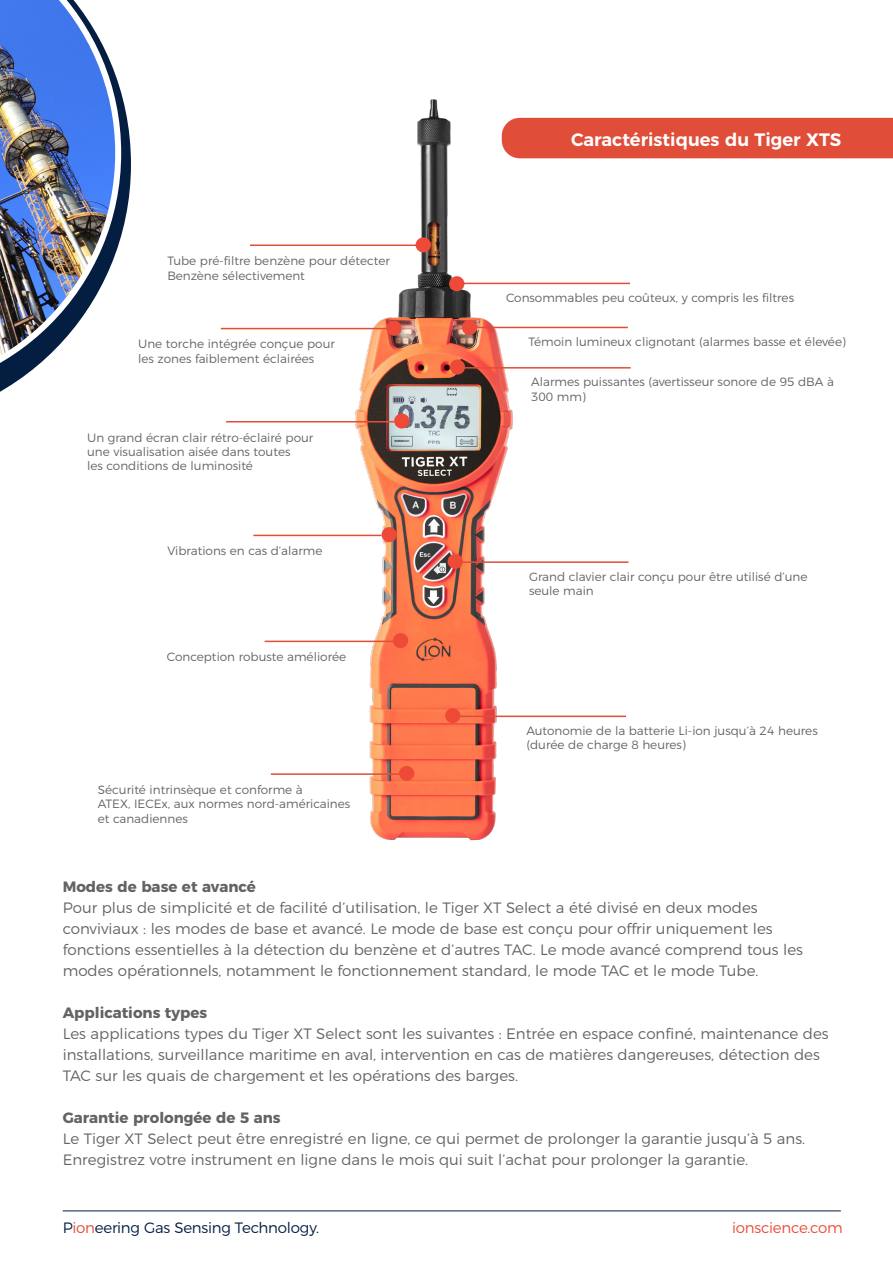
<style>
.page{position:relative;width:893px;height:1263px;background:#fff}
.page>*{position:absolute;margin:0;border:0;box-sizing:border-box;transform-origin:0 0}
.t1{font:600 18px "Montserrat";color:#fff}
.t2{font:300 15px/21px "Montserrat";color:#636366}
.t3{font:700 15px "Montserrat";color:#636366}
.t4{font:300 15px "Montserrat";letter-spacing:-.02em;color:#041e42}
.t5{font:300 15px "Montserrat";letter-spacing:-.02em;color:#ed4b38}
.t6{font:300 12px/14.4px "Montserrat";color:#636366}
.s1{color:#e04e39}
</style>
<div class="page">
<hr style="left:63px;top:1210px;width:778px;height:1px;background:#001e41">
<img style="left:278px;top:99px;width:282px;height:742px">
<div style="left:502px;top:118px;width:391px;height:40px;background:#e04e39"></div>
<svg style="left:121px;top:92px;width:10px;height:144px"></svg>
<img style="left:0;top:0;width:121px;height:392px">
<div style="left:386px;top:321px;width:16px;height:15px;background:#ed4b38;border-radius:50%"></div>
<hr style="left:221px;top:328px;width:168px;height:1px;background:#e04e39">
<div style="left:450px;top:359px;width:15px;height:16px;background:#ed4b38;border-radius:50%"></div>
<hr style="left:463px;top:367px;width:168px;height:2px;background:#e04e39">
<hr style="left:226px;top:421px;width:168px;height:1px;background:#e04e39">
<div style="left:394px;top:413px;width:15px;height:15px;background:#ed4b38;border-radius:50%"></div>
<div style="left:448px;top:554px;width:15px;height:15px;background:#ed4b38;border-radius:50%"></div>
<hr style="left:460px;top:561px;width:168px;height:2px;background:#e04e39">
<hr style="left:265px;top:641px;width:128px;height:1px;background:#e04e39">
<div style="left:393px;top:633px;width:15px;height:15px;background:#ed4b38;border-radius:50%"></div>
<div style="left:449px;top:276px;width:15px;height:15px;background:#ed4b38;border-radius:50%"></div>
<hr style="left:462px;top:283px;width:168px;height:1px;background:#e04e39">
<div style="left:445px;top:708px;width:15px;height:15px;background:#ed4b38;border-radius:50%"></div>
<hr style="left:458px;top:715px;width:168px;height:2px;background:#e04e39">
<hr style="left:476px;top:327px;width:152px;height:1px;background:#e04e39">
<div style="left:462px;top:320px;width:15px;height:15px;background:#ed4b38;border-radius:50%"></div>
<hr style="left:271px;top:773px;width:128px;height:2px;background:#e04e39">
<div style="left:399px;top:766px;width:15px;height:15px;background:#ed4b38;border-radius:50%"></div>
<div style="left:416px;top:237px;width:15px;height:15px;background:#ed4b38;border-radius:50%"></div>
<hr style="left:250px;top:244px;width:168px;height:2px;background:#e04e39">
<hr style="left:253px;top:535px;width:129px;height:1px;background:#e04e39">
<div style="left:382px;top:527px;width:15px;height:15px;background:#ed4b38;border-radius:50%"></div>
<p class="t6" style="left:167px;top:253px;width:224px">Tube pré-filtre benzène pour détecter</p>
<p class="t6" style="left:167px;top:267px;width:139px">Benzène sélectivement</p>
<p class="t6" style="left:138px;top:336px;width:198px">Une torche intégrée conçue pour les zones faiblement éclairées</p>
<p class="t6" style="left:87px;top:429px;width:228px">Un grand écran clair rétro-éclairé pour une visualisation aisée dans toutes<br>les conditions de luminosité</p>
<p class="t6" style="left:167px;top:543px;width:157px">Vibrations en cas d’alarme</p>
<p class="t6" style="left:167px;top:649px;width:181px">Conception robuste améliorée</p>
<p class="t6" style="left:98px;top:781px;width:254px">Sécurité intrinsèque et conforme à<br>ATEX, IECEx, aux normes nord-américaines et canadiennes</p>
<p class="t1" style="left:571px;top:125px;width:272px">Caractéristiques du Tiger XTS</p>
<p class="t6" style="left:506px;top:289px;width:290px">Consommables peu coûteux, y compris les filtres</p>
<p class="t6" style="left:528px;top:333px;width:319px">Témoin lumineux clignotant (alarmes basse et élevée)</p>
<p class="t6" style="left:531px;top:374px;width:304px">Alarmes puissantes (avertisseur sonore de 95 dBA à<br>300 mm)</p>
<p class="t6" style="left:529px;top:568px;width:280px">Grand clavier clair conçu pour être utilisé d’une seule main</p>
<p class="t6" style="left:526px;top:722px;width:293px">Autonomie de la batterie Li-ion jusqu’à 24 heures (durée de charge 8 heures)</p>
<p class="t3" style="left:63px;top:874px;width:195px">Modes de base et avancé</p>
<p class="t2" style="left:63px;top:896px;width:742px">Pour plus de simplicité et de facilité d’utilisation, le Tiger XT Select a été divisé en deux modes conviviaux : les modes de base et avancé. Le mode de base est conçu pour offrir uniquement les fonctions essentielles à la détection du benzène et d’autres TAC. Le mode avancé comprend tous les modes opérationnels, notamment le fonctionnement standard, le mode TAC et le mode Tube.</p>
<p class="t3" style="left:63px;top:1000px;width:146px">Applications types</p>
<p class="t2" style="left:63px;top:1022px;width:767px">Les applications types du Tiger XT Select sont les suivantes : Entrée en espace confiné, maintenance des installations, surveillance maritime en aval, intervention en cas de matières dangereuses, détection des<br>TAC sur les quais de chargement et les opérations des barges.</p>
<p class="t3" style="left:63px;top:1105px;width:219px">Garantie prolongée de 5 ans</p>
<p class="t2" style="left:63px;top:1127px;width:744px">Le Tiger XT Select peut être enregistré en ligne, ce qui permet de prolonger la garantie jusqu’à 5 ans.<br>Enregistrez votre instrument en ligne dans le mois qui suit l’achat pour prolonger la garantie.</p>
<p class="t4" style="left:63px;top:1215px;width:258px">P<span class="s1">ion</span>eering Gas Sensing Technology.</p>
<p class="t5" style="left:732px;top:1215px;width:112px">ionscience.com</p>
</div>
